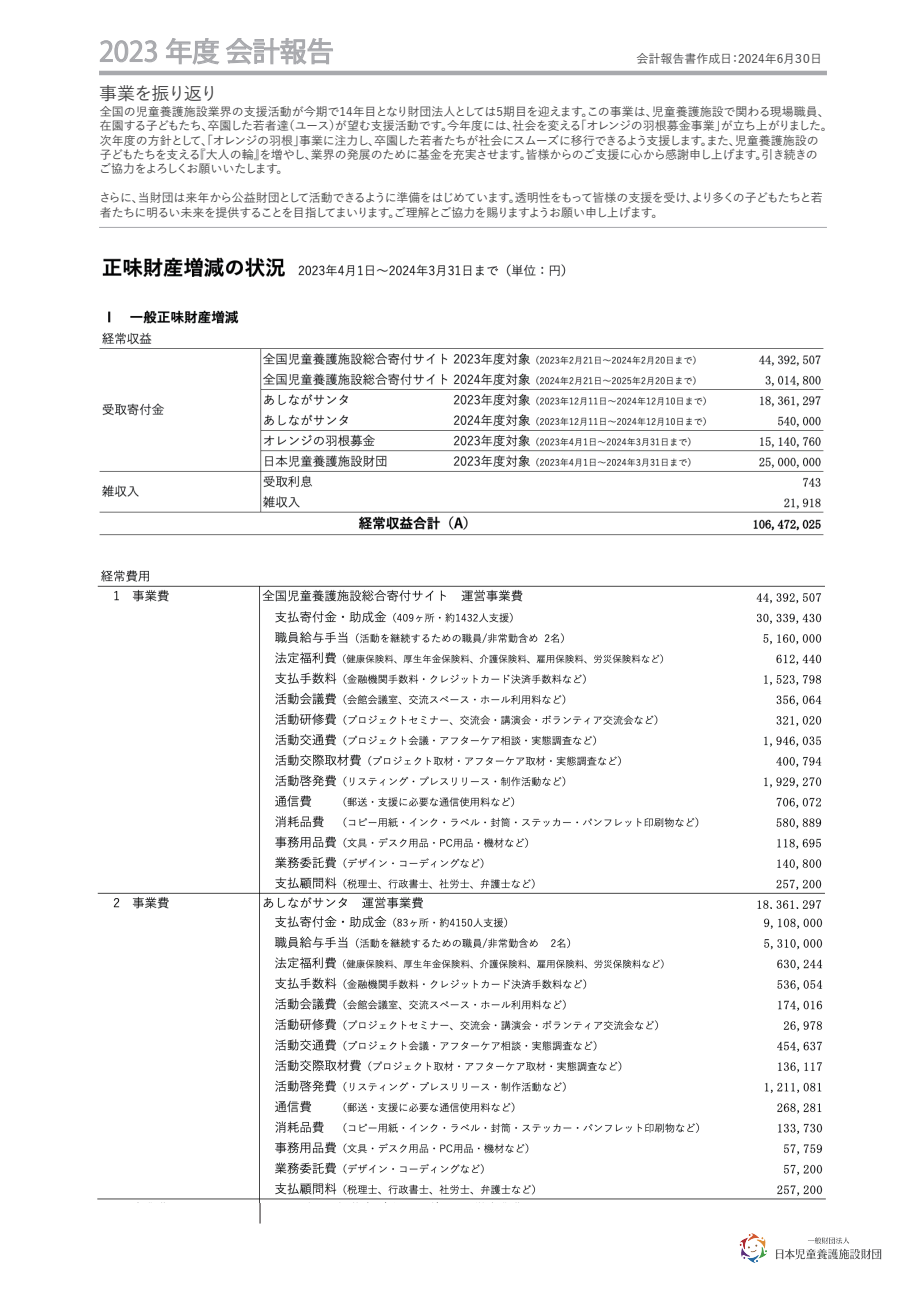
<style>
.page{position:relative;width:919px;height:1289px;background:#fff}
.page>*{position:absolute;margin:0;border:0;box-sizing:border-box;transform-origin:0 0}
.t1{font:27px "Koz Go Pr 6 N";color:#a8a9ad}
.t2{font:500 18px "Yu Go";letter-spacing:-.07em;color:#3e3e3f}
.t3{font:500 12px/14.4px "Yu Go";letter-spacing:-.015em;color:#3e3e3f}
.t4{font:500 12px/14.4px "Yu Go";letter-spacing:-.055em;color:#3e3e3f}
.t5{font:500 12px "Yu Go";color:#3e3e3f}
</style>
<div class="page">
<svg style="left:99px;top:40px;width:59px;height:23px"></svg>
<svg style="left:166px;top:38px;width:167px;height:27px"></svg>
<hr style="left:99px;top:71px;width:727px;height:4px;background:#a8a9ad">
<img style="left:739px;top:1233px;width:142px;height:29px">
<hr style="left:99px;top:227px;width:727px;height:1px;background:#a8a9ad">
<img style="left:99px;top:257px;width:725px;height:279px">
<svg style="left:260px;top:1203px;width:1px;height:20px"></svg>
<img style="left:97px;top:570px;width:728px;height:339px">
<img style="left:97px;top:909px;width:729px;height:292px">
<h1 class="t1" style="left:99px;top:36px;width:236px">2023 年度 会計報告</h1>
<h2 class="t2" style="left:99px;top:76px;width:121px">事業を振り返り</h2>
<p class="t5" style="left:636px;top:47px;width:187px">会計報告書作成日：2024年6月３０日</p>
<p class="t3" style="left:99px;top:103px;width:735px">全国の児童養護施設業界の支援活動が今期で14年目となり財団法人としては5期目を迎えます。この事業は、児童養護施設で関わる現場職員、在園する子どもたち、卒園した若者達（ユース）が望む支援活動です。今年度には、社会を変える「オレンジの羽根募金事業」が立ち上がりました。次年度の方針として、「オレンジの羽根」事業に注力し、卒園した若者たちが社会にスムーズに移行できるよう支援します。また、児童養護施設の子どもたちを支える『大人の輪』を増やし、業界の発展のために基金を充実させます。皆様からのご支援に心から感謝申し上げます。引き続きの<br>ご協力をよろしくお願いいたします。</p>
<p class="t4" style="left:99px;top:189px;width:725px">さらに、当財団は来年から公益財団として活動できるように準備をはじめています。透明性をもって皆様の支援を受け、より多くの子どもたちと若者たちに明るい未来を提供することを目指してまいります。ご理解とご協力を賜りますようお願い申し上げます。</p>
</div>
